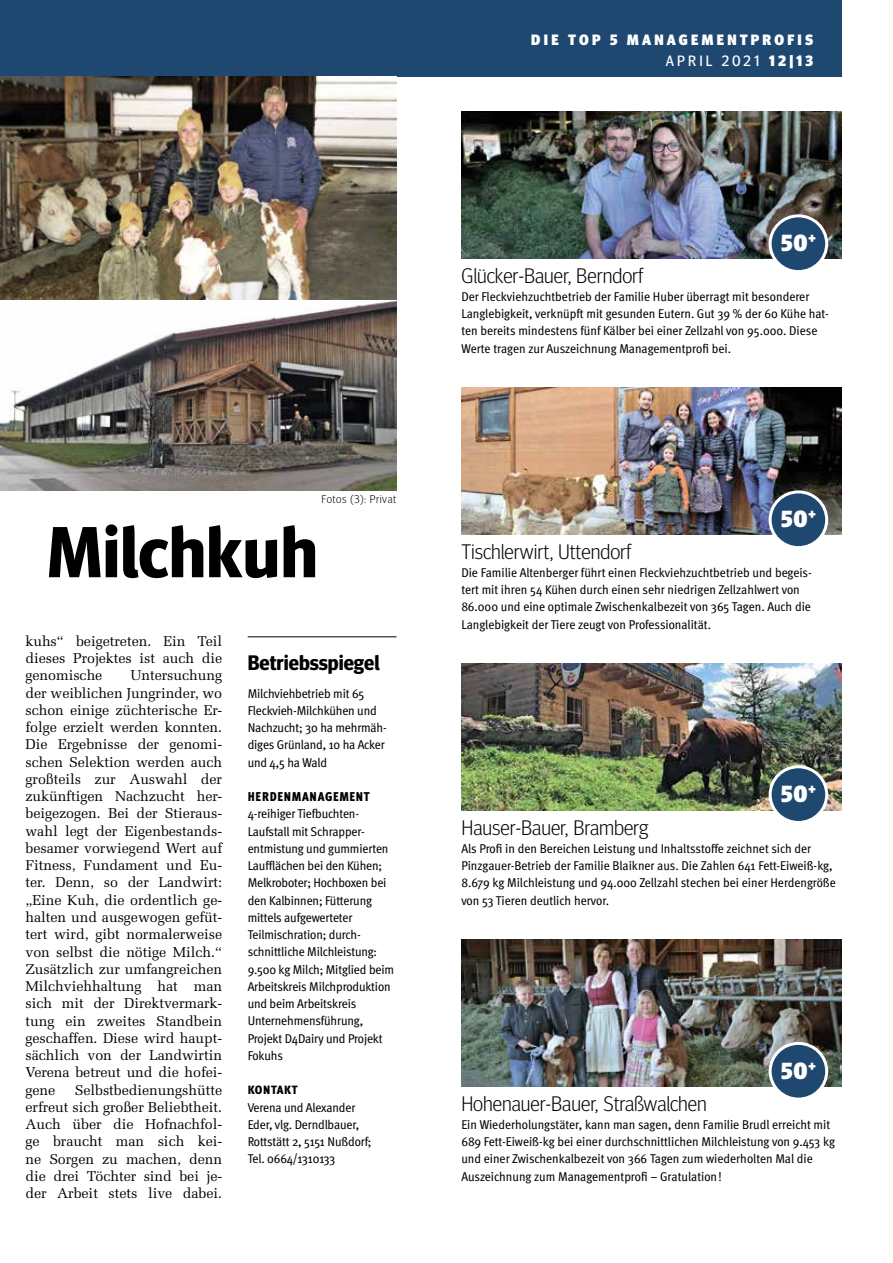
<style>
.page{position:relative;width:893px;height:1263px;background:#fff}
.page>*{position:absolute;margin:0;border:0;box-sizing:border-box;transform-origin:0 0}
.t1{font:700 72px "Meta Head OT";letter-spacing:.005em;color:#000}
.t2{font:900 23.4px "Meta Head OT";letter-spacing:.035em;color:#fff}
.t3{font:300 21px "Meta Head OT";color:#000}
.t4{font:700 21px "Meta Head OT";color:#000}
.t5{font:900 15px/21px "Meta Head OT";letter-spacing:.22em;color:#fff;text-align:right}
.t6{font:14.25px/17.2px "Melior LT Std";letter-spacing:-.005em;color:#000;text-align:justify}
.t7{font:condensed 12.75px/17.2px "Meta OT";letter-spacing:-.005em;color:#000;scale:1.07 1}
.t8{font:900 condensed 12.75px "Meta OT";letter-spacing:.06em;color:#000}
.t9{font:900 condensed 12px "Meta OT";letter-spacing:.05em;color:#000;scale:1.05 1}
.t10{font:300 11.25px "Meta Head OT";letter-spacing:.05em;color:#000}
.s1{font-weight:400}
</style>
<div class="page">
<div style="left:1px;top:0;width:841px;height:77px;background:#1f4871"></div>
<hr style="left:0;top:0;width:1px;height:77px;background:#1f4871">
<img style="left:0;top:77px;width:396px;height:224px">
<hr style="left:248px;top:637px;width:148px;height:1px;background:#000">
<svg style="left:0;top:301px;width:396px;height:190px"></svg>
<img style="left:461px;top:111px;width:381px;height:147px">
<img style="left:461px;top:387px;width:381px;height:147px">
<img style="left:461px;top:663px;width:381px;height:147px">
<img style="left:461px;top:939px;width:381px;height:147px">
<div style="left:770px;top:492px;width:57px;height:56px;background:#1f4871;border-radius:50%"></div>
<div style="left:769px;top:490px;width:59px;height:59px;border:3px solid #fff;border-radius:50%"></div>
<div style="left:770px;top:216px;width:57px;height:56px;background:#1f4871;border-radius:50%"></div>
<div style="left:769px;top:214px;width:59px;height:59px;border:3px solid #fff;border-radius:50%"></div>
<div style="left:770px;top:1043px;width:57px;height:56px;background:#1f4871;border-radius:50%"></div>
<div style="left:769px;top:1042px;width:59px;height:58px;border:3px solid #fff;border-radius:50%"></div>
<div style="left:770px;top:767px;width:57px;height:55px;background:#1f4871;border-radius:50%"></div>
<div style="left:769px;top:765px;width:59px;height:59px;border:3px solid #fff;border-radius:50%"></div>
<p class="t5" style="left:531px;top:30px;width:284px">DIE TOP 5 MANAGEMENTPROFIS<br><span class="s1">APRIL 2021</span> 12|13</p>
<p class="t10" style="left:321px;top:492px;width:76px">Fotos (3): Privat</p>
<h1 class="t1" style="left:48px;top:509px;width:271px">Milchkuh</h1>
<p class="t6" style="left:26px;top:632px;width:198px">kuhs“ beigetreten. Ein Teil dieses Projektes ist auch die genomische</p>
<p class="t6" style="left:26px;top:667px;width:198px;text-indent:105px">Untersuchung der weiblichen Jungrinder, wo schon einige züchterische Er&shy;folge erzielt werden konnten.<br>Die Ergebnisse der genomi&shy;schen Selektion werden auch großteils zur Auswahl der zukünftigen Nachzucht her&shy;beigezogen. Bei der Stieraus&shy;wahl legt der Eigenbestands&shy;besamer vorwiegend Wert auf Fitness, Fundament und Eu&shy;ter. Denn, so der Landwirt: „Eine Kuh, die ordentlich ge&shy;halten und ausgewogen gefüt&shy;tert wird, gibt normalerweise von selbst die nötige Milch.“ Zusätzlich zur umfangreichen Milchviehhaltung hat man sich mit der Direktvermark&shy;tung ein zweites Standbein geschaffen. Diese wird haupt&shy;sächlich von der Landwirtin Verena betreut und die hofei&shy;gene</p>
<p class="t6" style="left:26px;top:1081px;width:198px;text-indent:49px">Selbstbedienungshütte erfreut sich großer Beliebtheit.<br>Auch über die Hofnachfol&shy;ge braucht man sich kei&shy;ne Sorgen zu machen, denn die drei Töchter sind bei je&shy;der Arbeit stets live dabei.</p>
<h3 class="t4" style="left:248px;top:650px;width:133px">Betriebsspiegel</h3>
<p class="t7" style="left:248px;top:684px;width:132px">Milchviehbetrieb mit 65<br>Fleckvieh-Milchkühen und<br>Nachzucht; 30 ha mehrmäh&shy;diges Grünland, 10 ha Acker und 4,5 ha Wald</p>
<p class="t8" style="left:248px;top:788px;width:123px">HERDENMANAGEMENT</p>
<p class="t7" style="left:248px;top:805px;width:138px">4-reihiger Tiefbuchten-<br>Laufstall mit Schrapper&shy;entmistung und gummierten<br>Laufflächen bei den Kühen;<br>Melkroboter; Hochboxen bei den Kalbinnen; Fütterung mittels aufgewerteter<br>Teilmischration; durch&shy;schnittliche Milchleistung:<br>9.500 kg Milch; Mitglied beim<br>Arbeitskreis Milchproduktion und beim Arbeitskreis<br>Unternehmensführung,<br>Projekt D4Dairy und Projekt<br>Fokuhs</p>
<p class="t9" style="left:248px;top:1082px;width:49px">KONTAKT</p>
<p class="t7" style="left:248px;top:1098px;width:117px">Verena und Alexander<br>Eder, vlg. Derndlbauer,<br>Rottstätt 2, 5151 Nußdorf;<br>Tel. 0664/1310133</p>
<h2 class="t2" style="left:781px;top:229px;width:36px">50<sup>+</sup></h2>
<h3 class="t3" style="left:461px;top:263px;width:183px">Glücker-Bauer, Berndorf</h3>
<p class="t7" style="left:461px;top:287px;width:345px">Der Fleckviehzuchtbetrieb der Familie Huber überragt mit besonderer Langlebigkeit, verknüpft mit gesunden Eutern. Gut 39 % der 60 Kühe hat&shy;ten bereits mindestens fünf Kälber bei einer Zellzahl von 95.000. Diese Werte tragen zur Auszeichnung Managementprofi bei.</p>
<h2 class="t2" style="left:781px;top:505px;width:36px">50<sup>+</sup></h2>
<h3 class="t3" style="left:461px;top:539px;width:171px">Tischlerwirt, Uttendorf</h3>
<p class="t7" style="left:461px;top:563px;width:329px">Die Familie Altenberger führt einen Fleckviehzuchtbetrieb und begeis&shy;tert mit ihren 54 Kühen durch einen sehr niedrigen Zellzahlwert von 86.000 und eine optimale Zwischenkalbezeit von 365 Tagen. Auch die Langlebigkeit der Tiere zeugt von Professionalität.</p>
<h2 class="t2" style="left:781px;top:780px;width:36px">50<sup>+</sup></h2>
<h3 class="t3" style="left:461px;top:815px;width:188px">Hauser-Bauer, Bramberg</h3>
<p class="t7" style="left:461px;top:839px;width:351px">Als Profi in den Bereichen Leistung und Inhaltsstoffe zeichnet sich der Pinzgauer-Betrieb der Familie Blaikner aus. Die Zahlen 641 Fett-Eiweiß-kg, 8.679 kg Milchleistung und 94.000 Zellzahl stechen bei einer Herdengröße von 53 Tieren deutlich hervor.</p>
<h2 class="t2" style="left:781px;top:1056px;width:36px">50<sup>+</sup></h2>
<h3 class="t3" style="left:461px;top:1091px;width:247px">Hohenauer-Bauer, Straßwalchen</h3>
<p class="t7" style="left:461px;top:1115px;width:351px">Ein Wiederholungstäter, kann man sagen, denn Familie Brudl erreicht mit 689 Fett-Eiweiß-kg bei einer durchschnittlichen Milchleistung von 9.453 kg und einer Zwischenkalbezeit von 366 Tagen zum wiederholten Mal die Auszeichnung zum Managementprofi – Gratulation!</p>
</div>
